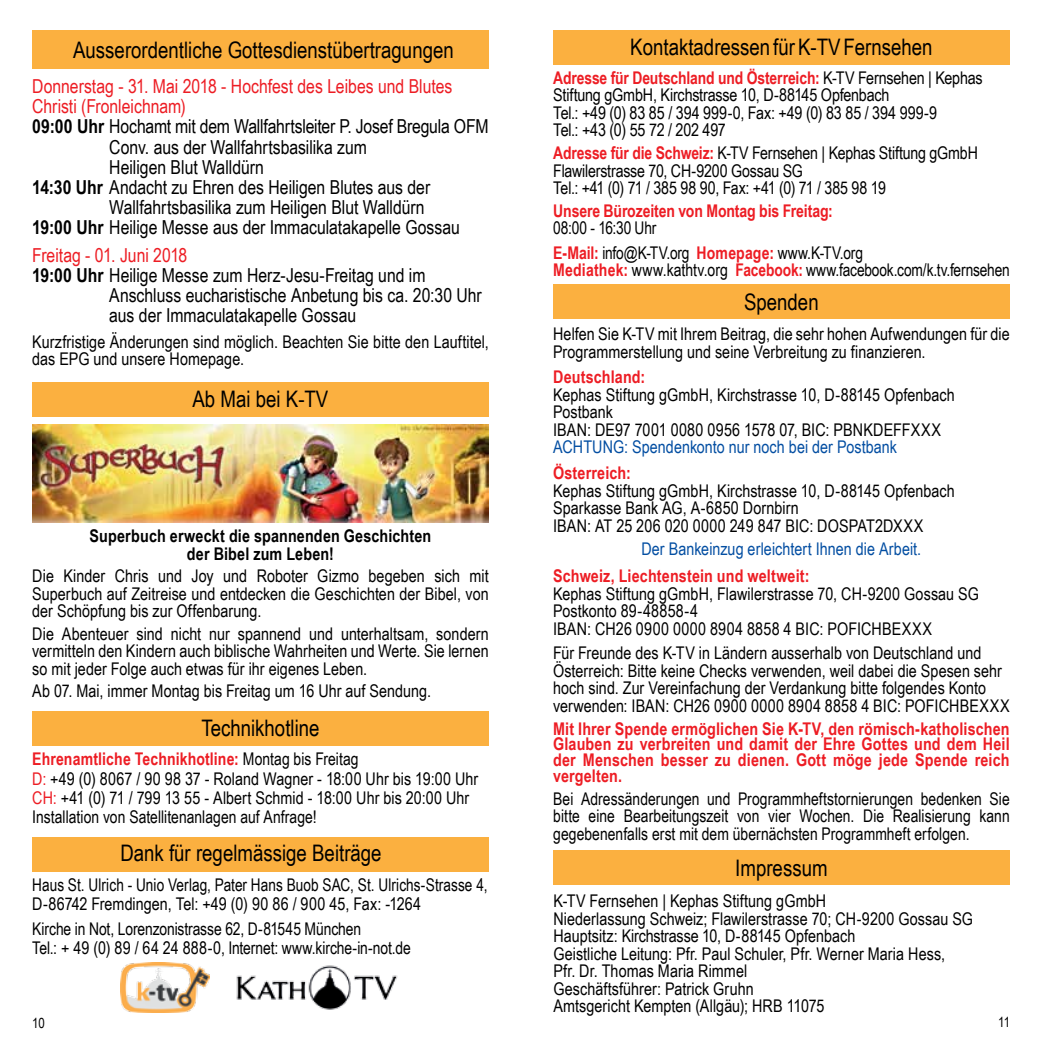
<style>
.page{position:relative;width:1042px;height:1042px;background:#fff}
.page>*{position:absolute;margin:0;border:0;box-sizing:border-box;transform-origin:0 0}
.t1{font:22.75px "Arial Narrow";color:#000}
.t2{font:19.25px "Arial Narrow";color:#000}
.t3{font:19.25px "Arial Narrow";color:#ed1d24}
.t4{font:17.5px/17.5px "Arial Narrow";color:#000}
.t5{font:700 17.5px/15.8px "Arial Narrow";letter-spacing:.005em;color:#ed1d24;text-align:justify}
.t6{font:17.5px/19.2px "Arial Narrow";color:#000;scale:.95 1}
.t7{font:17.5px "Arial Narrow";color:#034ea2}
.t8{font:700 17.5px/17.5px "Arial Narrow";letter-spacing:.01em;color:#000;text-align:center}
.t9{font:17.5px/24.5px "Arial Narrow";color:#000;scale:.96 1}
.t10{font:14px "Arial Narrow";color:#000}
.s1{font-weight:700}
.s2{font-weight:700;color:#ed1d24}
.s3{color:#ed1d24}
</style>
<div class="page">
<div style="left:553px;top:850px;width:456px;height:35px;background:#fbb040"></div>
<div style="left:553px;top:284px;width:456px;height:35px;background:#fbb040"></div>
<div style="left:553px;top:30px;width:456px;height:34px;background:#fbb040"></div>
<div style="left:32px;top:382px;width:457px;height:34px;background:#fbb040"></div>
<div style="left:32px;top:711px;width:457px;height:34px;background:#fbb040"></div>
<div style="left:32px;top:836px;width:457px;height:35px;background:#fbb040"></div>
<div style="left:32px;top:30px;width:457px;height:38px;background:#fbb040"></div>
<img style="left:32px;top:424px;width:457px;height:98px">
<img style="left:120px;top:962px;width:90px;height:51px">
<img style="left:236px;top:965px;width:162px;height:45px">
<h1 class="t1" style="left:630px;top:31px;width:304px">Kontaktadressen für K-TV Fernsehen</h1>
<h1 class="t1" style="left:73px;top:33px;width:382px">Ausserordentliche Gottesdienstübertragungen</h1>
<p class="t3" style="left:32px;top:72px;width:422px">Donnerstag - 31. Mai 2018 - Hochfest des Leibes und Blutes</p>
<p class="t3" style="left:32px;top:92px;width:155px">Christi (Fronleichnam)</p>
<p class="t2" style="left:32px;top:113px;width:458px"><span class="s1">09:00 Uhr</span> Hochamt mit dem Wallfahrtsleiter P. Josef Bregula OFM</p>
<p class="t2" style="left:109px;top:133px;width:259px">Conv. aus der Wallfahrtsbasilika zum</p>
<p class="t2" style="left:109px;top:153px;width:156px">Heiligen Blut Walldürn</p>
<p class="t2" style="left:32px;top:173px;width:399px"><span class="s1">14:30 Uhr</span> Andacht zu Ehren des Heiligen Blutes aus der</p>
<p class="t2" style="left:109px;top:193px;width:317px">Wallfahrtsbasilika zum Heiligen Blut Walldürn</p>
<p class="t2" style="left:32px;top:213px;width:429px"><span class="s1">19:00 Uhr</span> Heilige Messe aus der Immaculatakapelle Gossau</p>
<p class="t3" style="left:32px;top:241px;width:157px">Freitag - 01. Juni 2018</p>
<p class="t2" style="left:32px;top:261px;width:395px"><span class="s1">19:00 Uhr</span> Heilige Messe zum Herz-Jesu-Freitag und im</p>
<p class="t2" style="left:109px;top:281px;width:374px">Anschluss eucharistische Anbetung bis ca. 20:30 Uhr</p>
<p class="t2" style="left:109px;top:302px;width:248px">aus der Immaculatakapelle Gossau</p>
<p class="t4" style="left:32px;top:332px;width:458px">Kurzfristige Änderungen sind möglich. Beachten Sie bitte den Lauftitel, das EPG und unsere Homepage.</p>
<p class="t4" style="left:553px;top:68px;width:431px"><span class="s2">Adresse für Deutschland und Österreich:</span> K-TV Fernsehen | Kephas Stiftung gGmbH, Kirchstrasse 10, D-88145 Opfenbach<br>Tel.: +49 (0) 83 85 / 394 999-0, Fax: +49 (0) 83 85 / 394 999-9<br>Tel.: +43 (0) 55 72 / 202 497</p>
<p class="t4" style="left:553px;top:144px;width:426px"><span class="s2">Adresse für die Schweiz:</span> K-TV Fernsehen | Kephas Stiftung gGmbH<br>Flawilerstrasse 70, CH-9200 Gossau SG<br>Tel.: +41 (0) 71 / 385 98 90, Fax: +41 (0) 71 / 385 98 19</p>
<p class="t5" style="left:553px;top:202px;width:281px">Unsere Bürozeiten von Montag bis Freitag:</p>
<p class="t9" style="left:553px;top:215px;width:324px">08:00 - 16:30 Uhr<br><span class="s2">E-Mail:</span> info@K-TV.org <span class="s2">Homepage:</span> www.K-TV.org</p>
<p class="t4" style="left:553px;top:261px;width:458px"><span class="s2">Mediathek:</span> www.kathtv.org <span class="s2">Facebook:</span> www.facebook.com/k.tv.fernsehen</p>
<h1 class="t1" style="left:744px;top:285px;width:76px">Spenden</h1>
<p class="t4" style="left:553px;top:324px;width:458px">Helfen Sie K-TV mit Ihrem Beitrag, die sehr hohen Aufwendungen für die<br>Programmerstellung und seine Verbreitung zu finanzieren.</p>
<p class="t5" style="left:553px;top:368px;width:94px">Deutschland:</p>
<p class="t4" style="left:553px;top:385px;width:403px">Kephas Stiftung gGmbH, Kirchstrasse 10, D-88145 Opfenbach<br>Postbank<br>IBAN: DE97 7001 0080 0956 1578 07, BIC: PBNKDEFFXXX</p>
<p class="t7" style="left:553px;top:434px;width:345px">ACHTUNG: Spendenkonto nur noch bei der Postbank</p>
<p class="t5" style="left:553px;top:464px;width:79px">Österreich:</p>
<p class="t4" style="left:553px;top:481px;width:403px">Kephas Stiftung gGmbH, Kirchstrasse 10, D-88145 Opfenbach<br>Sparkasse Bank AG, A-6850 Dornbirn<br>IBAN: AT 25 206 020 0000 249 847 BIC: DOSPAT2DXXX</p>
<p class="t7" style="left:641px;top:536px;width:281px">Der Bankeinzug erleichtert Ihnen die Arbeit.</p>
<p class="t5" style="left:553px;top:567px;width:258px">Schweiz, Liechtenstein und weltweit:</p>
<p class="t4" style="left:553px;top:584px;width:427px">Kephas Stiftung gGmbH, Flawilerstrasse 70, CH-9200 Gossau SG<br>Postkonto 89-48858-4<br>IBAN: CH26 0900 0000 8904 8858 4 BIC: POFICHBEXXX</p>
<p class="t4" style="left:553px;top:644px;width:458px">Für Freunde des K-TV in Ländern ausserhalb von Deutschland und Österreich: Bitte keine Checks verwenden, weil dabei die Spesen sehr hoch sind. Zur Vereinfachung der Verdankung bitte folgendes Konto verwenden: IBAN: CH26 0900 0000 8904 8858 4 BIC: POFICHBEXXX</p>
<p class="t5" style="left:553px;top:720px;width:458px">Mit Ihrer Spende ermöglichen Sie K-TV, den römisch-katholischen Glauben zu verbreiten und damit der Ehre Gottes und dem Heil der Menschen besser zu dienen. Gott möge jede Spende reich vergelten.</p>
<h1 class="t1" style="left:192px;top:383px;width:137px">Ab Mai bei K-TV</h1>
<p class="t8" style="left:90px;top:526px;width:343px">Superbuch erweckt die spannenden Geschichten der Bibel zum Leben!</p>
<p class="t4" style="left:32px;top:566px;width:458px;text-align:justify">Die Kinder Chris und Joy und Roboter Gizmo begeben sich mit Superbuch auf Zeitreise und entdecken die Geschichten der Bibel, von der Schöpfung bis zur Offenbarung.</p>
<p class="t4" style="left:32px;top:624px;width:458px;text-align:justify">Die Abenteuer sind nicht nur spannend und unterhaltsam, sondern vermitteln den Kindern auch biblische Wahrheiten und Werte. Sie lernen so mit jeder Folge auch etwas für ihr eigenes Leben.</p>
<p class="t4" style="left:32px;top:681px;width:400px">Ab 07. Mai, immer Montag bis Freitag um 16 Uhr auf Sendung.</p>
<h1 class="t1" style="left:201px;top:712px;width:120px">Technikhotline</h1>
<p class="t4" style="left:32px;top:749px;width:447px;line-height:19.2px"><span class="s2">Ehrenamtliche Technikhotline:</span> Montag bis Freitag<br><span class="s3">D:</span> +49 (0) 8067 / 90 98 37 - Roland Wagner - 18:00 Uhr bis 19:00 Uhr <span class="s3">CH:</span> +41 (0) 71 / 799 13 55 - Albert Schmid - 18:00 Uhr bis 20:00 Uhr Installation von Satellitenanlagen auf Anfrage!</p>
<p class="t4" style="left:553px;top:789px;width:458px;text-align:justify">Bei Adressänderungen und Programmheftstornierungen bedenken Sie bitte eine Bearbeitungszeit von vier Wochen. Die Realisierung kann gegebenenfalls erst mit dem übernächsten Programmheft erfolgen.</p>
<h1 class="t1" style="left:120px;top:836px;width:263px">Dank für regelmässige Beiträge</h1>
<h1 class="t1" style="left:735px;top:851px;width:94px">Impressum</h1>
<p class="t6" style="left:32px;top:874px;width:481px">Haus St. Ulrich - Unio Verlag, Pater Hans Buob SAC, St. Ulrichs-Strasse 4,<br>D-86742 Fremdingen, Tel: +49 (0) 90 86 / 900 45, Fax: -1264</p>
<p class="t4" style="left:32px;top:919px;width:380px;line-height:19.2px">Kirche in Not, Lorenzonistrasse 62, D-81545 München<br>Tel.: + 49 (0) 89 / 64 24 888-0, Internet: www.kirche-in-not.de</p>
<p class="t4" style="left:553px;top:891px;width:421px">K-TV Fernsehen | Kephas Stiftung gGmbH<br>Niederlassung Schweiz; Flawilerstrasse 70; CH-9200 Gossau SG Hauptsitz: Kirchstrasse 10, D-88145 Opfenbach<br>Geistliche Leitung: Pfr. Paul Schuler, Pfr. Werner Maria Hess,<br>Pfr. Dr. Thomas Maria Rimmel<br>Geschäftsführer: Patrick Gruhn<br>Amtsgericht Kempten (Allgäu); HRB 11075</p>
<p class="t10" style="left:32px;top:1013px;width:14px">10</p>
<p class="t10" style="left:998px;top:1012px;width:13px">11</p>
</div>
